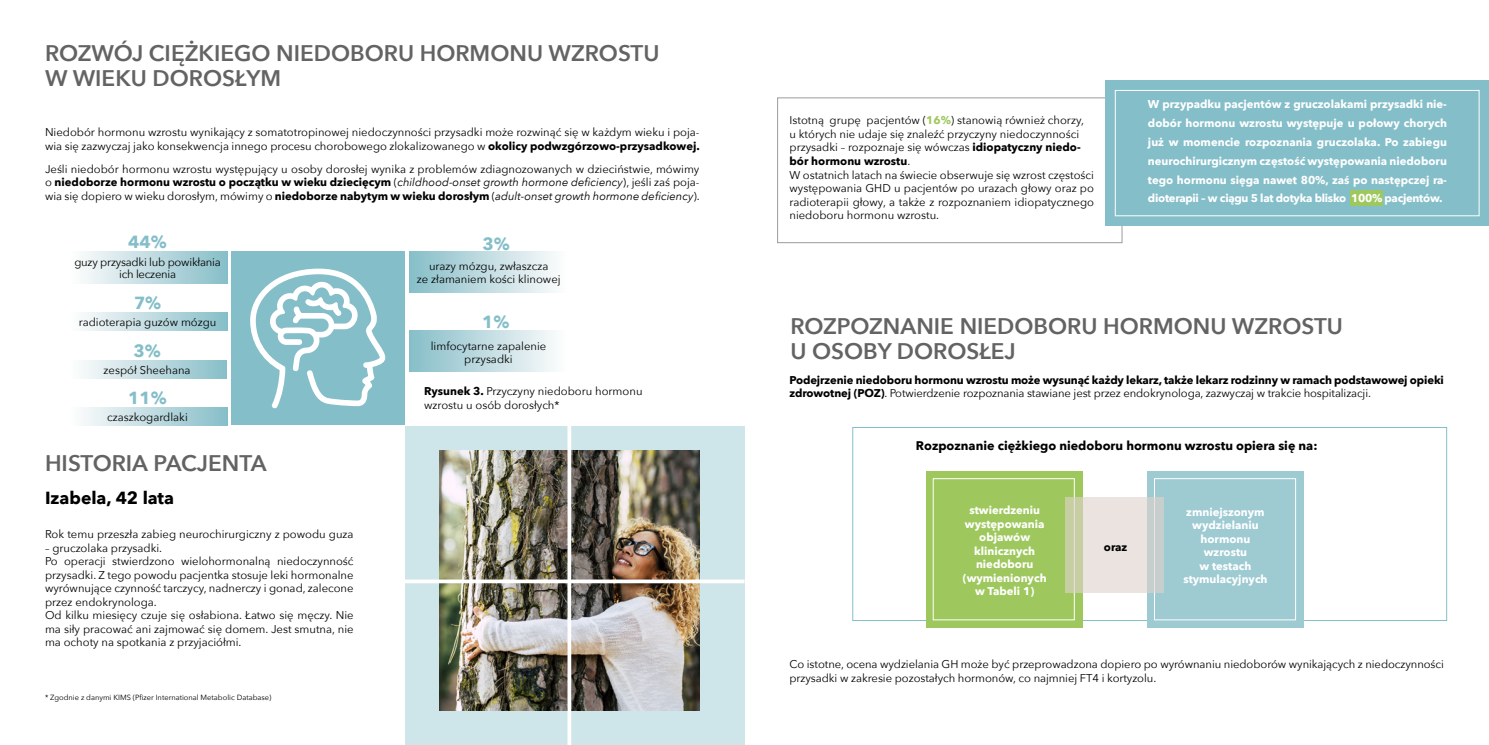
<style>
.page{position:relative;width:1489px;height:745px;background:#fff}
.page>*{position:absolute;margin:0;border:0;box-sizing:border-box;transform-origin:0 0}
.t1{font:600 22.5px/25px "Avenir Next";color:#636363}
.t2{font:700 17.5px "Avenir Next";color:#000}
.t3{font:700 17.5px "Avenir Next";color:#84bec9}
.t4{font:700 12.5px "Avenir Next";color:#000}
.t5{font:11.25px/13.5px "Avenir Next";color:#000;text-align:justify}
.t6{font:700 11.25px/18.8px "Avenir Next";color:#fff;text-align:center}
.t7{font:700 11.25px/13.5px "Avenir Next";letter-spacing:-.01em;color:#000}
.t8{font:11.25px/12.5px "Avenir Next";letter-spacing:-.02em;color:#000;text-align:center}
.t9{font:7.5px "Avenir Next";color:#000}
.s1{font-weight:700}
.s2{font-style:italic}
.s3{font-weight:700;color:#9ec85d}
.s4{font-weight:400}
</style>
<div class="page">
<div style="left:405px;top:425px;width:339px;height:319px;background:#cee5e9"></div>
<img style="left:439px;top:450px;width:260px;height:260px">
<svg style="left:405px;top:579px;width:339px;height:4px"></svg>
<svg style="left:567px;top:425px;width:4px;height:319px"></svg>
<div style="left:68px;top:313px;width:159px;height:17px;background:linear-gradient(to right,#fffefe,#87bec8)"></div>
<div style="left:68px;top:251px;width:159px;height:32px;background:linear-gradient(to right,#fffefe,#87bec8)"></div>
<div style="left:68px;top:407px;width:159px;height:18px;background:linear-gradient(to right,#fffefe,#87bec8)"></div>
<div style="left:409px;top:251px;width:159px;height:41px;background:linear-gradient(to right,#86bec8,#fffefe)"></div>
<div style="left:68px;top:360px;width:158px;height:18px;background:linear-gradient(to right,#fffefe,#89bfc9)"></div>
<div style="left:409px;top:330px;width:159px;height:41px;background:linear-gradient(to right,#87bec8,#fffefe)"></div>
<div style="left:231px;top:251px;width:173px;height:174px;background:#84bec9"></div>
<svg style="left:250px;top:268px;width:136px;height:141px"></svg>
<div style="left:852px;top:427px;width:594px;height:193px;border:1px solid #84bec9"></div>
<div style="left:1105px;top:80px;width:383px;height:146px;background:#84bec9"></div>
<div style="left:1114px;top:90px;width:365px;height:126px;border:1px solid #fff"></div>
<div style="left:926px;top:470px;width:156px;height:157px;background:#9ec85d"></div>
<div style="left:932px;top:478px;width:142px;height:142px;border:1px solid #fff"></div>
<div style="left:1147px;top:470px;width:156px;height:157px;background:#9ecad2"></div>
<div style="left:1153px;top:478px;width:142px;height:142px;border:1px solid #fff"></div>
<svg style="left:1065px;top:496px;width:98px;height:96px;background:#dedcd1"></svg>
<div style="left:1350px;top:190px;width:33px;height:16px;background:#9ec85d"></div>
<p class="t1" style="left:45px;top:40px;width:616px">ROZWÓJ CIĘŻKIEGO NIEDOBORU HORMONU WZROSTU<br>W WIEKU DOROSŁYM</p>
<p class="t5" style="left:45px;top:125px;width:656px">Niedobór hormonu wzrostu wynikający z somatotropinowej niedoczynności przysadki może rozwinąć się w każdym wieku i poja&shy;wia się zazwyczaj jako konsekwencja innego procesu chorobowego zlokalizowanego w <span class="s1">okolicy podwzgórzowo-przysadkowej.</span></p>
<p class="t5" style="left:45px;top:161px;width:656px">Jeśli niedobór hormonu wzrostu występujący u osoby dorosłej wynika z problemów zdiagnozowanych w dzieciństwie, mówimy o <span class="s1">niedoborze hormonu wzrostu o początku w wieku dziecięcym</span> (<span class="s2">childhood-onset growth hormone deficiency</span>), jeśli zaś poja&shy;wia się dopiero w wieku dorosłym, mówimy o <span class="s1">niedoborze nabytym w wieku dorosłym</span> (<span class="s2">adult-onset growth hormone deficiency</span>).</p>
<p class="t3" style="left:128px;top:226px;width:40px">44%</p>
<p class="t8" style="left:74px;top:255px;width:148px">guzy przysadki lub powikłania ich leczenia</p>
<p class="t3" style="left:134px;top:288px;width:29px">7%</p>
<p class="t5" style="left:79px;top:315px;width:139px">radioterapia guzów mózgu</p>
<p class="t3" style="left:133px;top:335px;width:29px">3%</p>
<p class="t5" style="left:104px;top:362px;width:88px">zespół Sheehana</p>
<p class="t3" style="left:128px;top:382px;width:40px">11%</p>
<p class="t5" style="left:107px;top:409px;width:82px">czaszkogardlaki</p>
<p class="t1" style="left:45px;top:450px;width:223px">HISTORIA PACJENTA</p>
<p class="t2" style="left:45px;top:482px;width:130px">Izabela, 42 lata</p>
<p class="t5" style="left:45px;top:526px;width:310px">Rok temu przeszła zabieg neurochirurgiczny z powodu guza</p>
<p class="t5" style="left:45px;top:540px;width:119px">– gruczolaka przysadki.</p>
<p class="t5" style="left:45px;top:553px;width:310px">Po operacji stwierdzono wielohormonalną niedoczynność przysadki. Z tego powodu pacjentka stosuje leki hormonalne wyrównujące czynność tarczycy, nadnerczy i gonad, zalecone przez endokrynologa.</p>
<p class="t5" style="left:45px;top:607px;width:310px">Od kilku miesięcy czuje się osłabiona. Łatwo się męczy. Nie ma siły pracować ani zajmować się domem. Jest smutna, nie ma ochoty na spotkania z przyjaciółmi.</p>
<p class="t9" style="left:45px;top:690px;width:228px">* Zgodnie z danymi KIMS (Pfizer International Metabolic Database)</p>
<p class="t3" style="left:482px;top:228px;width:29px">3%</p>
<p class="t5" style="left:429px;top:258px;width:121px">urazy mózgu, zwłaszcza</p>
<p class="t5" style="left:417px;top:272px;width:145px">ze złamaniem kości klinowej</p>
<p class="t3" style="left:482px;top:307px;width:29px">1%</p>
<p class="t5" style="left:431px;top:338px;width:117px">limfocytarne zapalenie</p>
<p class="t5" style="left:464px;top:352px;width:50px">przysadki</p>
<p class="t5" style="left:424px;top:383px;width:220px"><span class="s1">Rysunek 3.</span> Przyczyny niedoboru hormonu</p>
<p class="t5" style="left:424px;top:397px;width:137px">wzrostu u osób dorosłych*</p>
<p class="t5" style="left:789px;top:113px;width:296px;text-align:left">Istotną grupę pacjentów (<span class="s3">16%</span>) stanowią również chorzy, u których nie udaje się znaleźć przyczyny niedoczynności przysadki – rozpoznaje się wówczas <span class="s1">idiopatyczny niedo&shy;bór hormonu wzrostu</span>.</p>
<p class="t5" style="left:789px;top:167px;width:306px">W ostatnich latach na świecie obserwuje się wzrost częstości występowania GHD u pacjentów po urazach głowy oraz po radioterapii głowy, a także z rozpoznaniem idiopatycznego niedoboru hormonu wzrostu.</p>
<p class="t6" style="left:1147px;top:95px;width:300px;text-align:justify">W przypadku pacjentów z gruczolakami przysadki nie&shy;dobór hormonu wzrostu występuje u połowy chorych już w momencie rozpoznania gruczolaka. Po zabiegu neurochirurgicznym częstość występowania niedoboru tego hormonu sięga nawet 80%, zaś po następczej ra&shy;dioterapii – w ciągu 5 lat dotyka blisko 100% pacjentów.</p>
<p class="t1" style="left:790px;top:312px;width:554px">ROZPOZNANIE NIEDOBORU HORMONU WZROSTU<br>U OSOBY DOROSŁEJ</p>
<p class="t7" style="left:789px;top:372px;width:656px">Podejrzenie niedoboru hormonu wzrostu może wysunąć każdy lekarz, także lekarz rodzinny w ramach podstawowej opieki zdrowotnej (POZ)<span class="s4">. Potwierdzenie rozpoznania stawiane jest przez endokrynologa, zazwyczaj w trakcie hospitalizacji.</span></p>
<p class="t4" style="left:915px;top:434px;width:403px">Rozpoznanie ciężkiego niedoboru hormonu wzrostu opiera się na:</p>
<p class="t6" style="left:964px;top:503px;width:81px;line-height:13.5px">stwierdzeniu występowania</p>
<p class="t6" style="left:979px;top:527px;width:52px">objawów</p>
<p class="t6" style="left:974px;top:541px;width:62px">klinicznych</p>
<p class="t6" style="left:976px;top:554px;width:59px">niedoboru</p>
<p class="t6" style="left:962px;top:568px;width:85px">(wymienionych</p>
<p class="t6" style="left:975px;top:581px;width:60px">w Tabeli 1)</p>
<p class="t7" style="left:1103px;top:539px;width:25px">oraz</p>
<p class="t6" style="left:1186px;top:502px;width:80px">zmniejszonym</p>
<p class="t6" style="left:1192px;top:515px;width:68px">wydzielaniu</p>
<p class="t6" style="left:1200px;top:531px;width:51px;line-height:13.5px;text-align:left">hormonu wzrostu</p>
<p class="t6" style="left:1199px;top:556px;width:53px">w testach</p>
<p class="t6" style="left:1183px;top:569px;width:86px">stymulacyjnych</p>
<p class="t5" style="left:789px;top:657px;width:656px">Co istotne, ocena wydzielania GH może być przeprowadzona dopiero po wyrównaniu niedoborów wynikających z niedoczynności przysadki w zakresie pozostałych hormonów, co najmniej FT4 i kortyzolu.</p>
</div>
